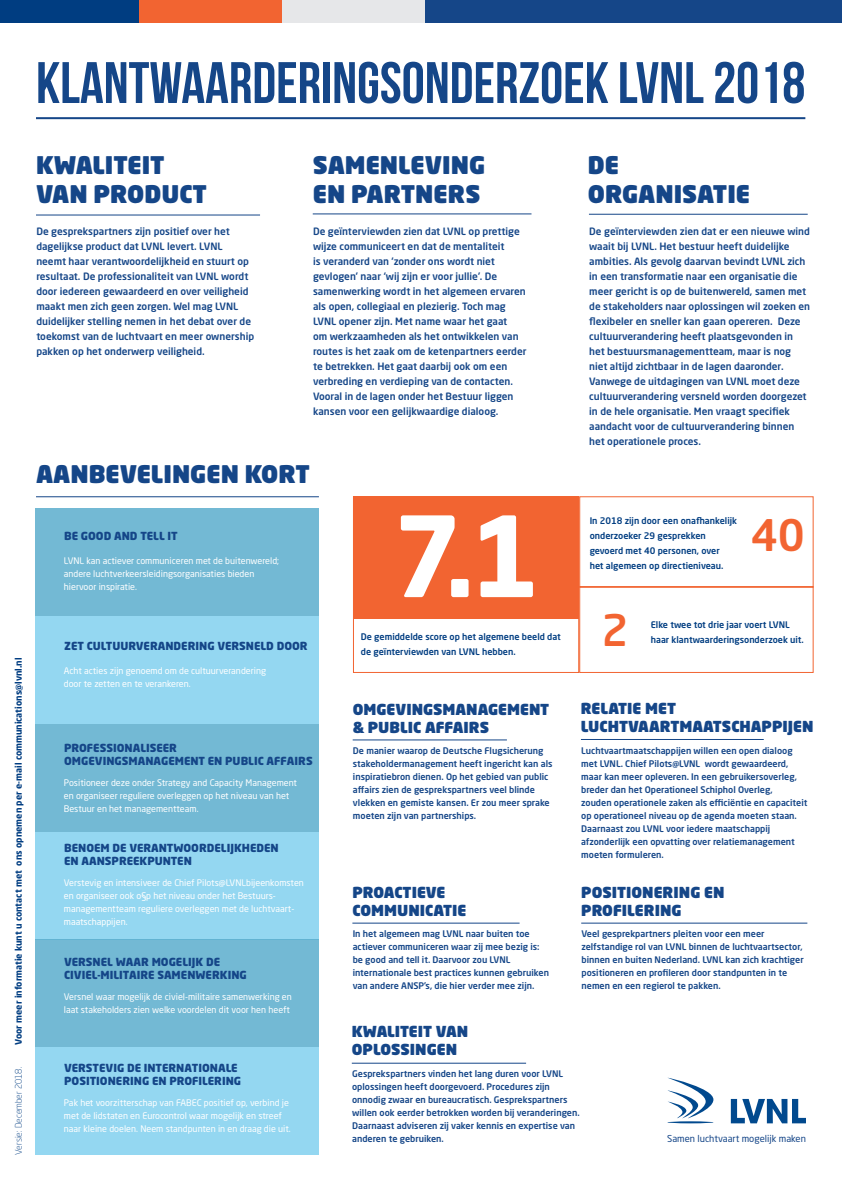
<style>
.page{position:relative;width:842px;height:1191px;background:#fff}
.page>*{position:absolute;margin:0;border:0;box-sizing:border-box;transform-origin:0 0}
.t1{font:700 110px "Neo Sans Pro";color:#fff}
.t2{font:700 58.4px "Bebas Neue";color:#154688}
.t3{font:500 43px "Neo Sans Pro";color:#f26431}
.Paragraph_Style_10{font:900 24px/28.8px "Neo Sans Pro";color:#154688}
.Paragraph_Style_9{font:900 24px "Neo Sans Pro";color:#154688}
.Paragraph_Style_9-2{font:900 15px/18px "Neo Sans Pro";color:#154688}
.Paragraph_Style_13{font:900 11px/13.2px "Neo Sans Pro";color:#154688}
.Paragraph_Style_4{font:500 10px/15px "Neo Sans Pro";color:#154688}
.Paragraph_Style_3{font:500 10px/15px "Neo Sans Pro";color:#154688}
.t4{font:9.4px "Neo Sans Pro";color:#154688}
.Paragraph_Style_8{font:500 9px/13px "Neo Sans Pro";color:#154688}
.Paragraph_Style_11{font:9px/13px "Neo Sans Pro";color:#fff}
.Paragraph_Style_3-2{font:500 9px/13px "Neo Sans Pro";color:#154688}
.Paragraph_Style_12{font:500 9px/15px "Neo Sans Pro";color:#003d81}
.Paragraph_Style_1{font:700 9px "Neo Sans Pro";color:#003d81}
.Paragraph_Style_6{font:500 9px/15px "Neo Sans Pro";color:#003d81}
.Paragraph_Style_1-2{font:300 9px "Neo Sans Pro";color:#003d81}
</style>
<div class="page">
<div style="left:0;top:0;width:140px;height:23px;background:#003d81"></div>
<div style="left:424px;top:0;width:418px;height:23px;background:#154688"></div>
<div style="left:140px;top:0;width:142px;height:23px;background:#f26431"></div>
<div style="left:282px;top:0;width:142px;height:23px;background:#e6e7e9"></div>
<div style="left:35px;top:508px;width:284px;height:108px;background:#73b9d4"></div>
<hr style="left:36px;top:117px;width:769px;height:2px;background:#154688">
<hr style="left:36px;top:214px;width:224px;height:1px;background:#154688">
<hr style="left:313px;top:213px;width:218px;height:1px;background:#154688">
<hr style="left:581px;top:923px;width:226px;height:1px;background:#154688">
<hr style="left:352px;top:923px;width:168px;height:1px;background:#154688">
<hr style="left:353px;top:739px;width:154px;height:1px;background:#154688">
<hr style="left:581px;top:739px;width:183px;height:1px;background:#154688">
<hr style="left:589px;top:214px;width:219px;height:1px;background:#154688">
<hr style="left:352px;top:1063px;width:174px;height:1px;background:#154688">
<div style="left:35px;top:616px;width:284px;height:108px;background:#94d7f1"></div>
<div style="left:35px;top:724px;width:284px;height:107px;background:#73b9d4"></div>
<div style="left:35px;top:831px;width:284px;height:108px;background:#94d7f1"></div>
<div style="left:353px;top:496px;width:226px;height:177px;border:1px solid #f26431"></div>
<div style="left:35px;top:939px;width:284px;height:108px;background:#73b9d4"></div>
<div style="left:35px;top:1047px;width:284px;height:108px;background:#94d7f1"></div>
<svg style="left:668px;top:1077px;width:45px;height:41px"></svg>
<hr style="left:667px;top:1121px;width:47px;height:2px;background:#01498e;border-radius:50%">
<svg style="left:731px;top:1099px;width:75px;height:24px"></svg>
<hr style="left:36px;top:496px;width:283px;height:1px;background:#154688">
<div style="left:353px;top:497px;width:226px;height:122px;background:#f26431"></div>
<div style="left:579px;top:496px;width:235px;height:92px;border:1px solid #f26431"></div>
<div style="left:579px;top:586px;width:235px;height:87px;border:1px solid #f26431"></div>
<p class="t2" style="left:36px;top:51px;width:771px">KLANTWAARDERINGSONDERZOEK LVNL 2018</p>
<p class="Paragraph_Style_10" style="left:36px;top:150px;width:172px">KWALITEIT<br>VAN PRODUCT</p>
<p class="Paragraph_Style_3" style="left:36px;top:223px;width:219px">De gesprekspartners zijn positief over het dagelijkse product dat LVNL levert. LVNL neemt haar verantwoordelijkheid en stuurt op resultaat. De professionaliteit van LVNL wordt door iedereen gewaardeerd en over veiligheid maakt men zich geen zorgen. Wel mag LVNL duidelijker stelling nemen in het debat over de toekomst van de luchtvaart en meer ownership pakken op het onderwerp veiligheid.</p>
<p class="Paragraph_Style_10" style="left:313px;top:150px;width:174px">SAMENLEVING<br>EN PARTNERS</p>
<p class="Paragraph_Style_4" style="left:313px;top:223px;width:215px">De geïnterviewden zien dat LVNL op prettige wijze communiceert en dat de mentaliteit<br>is veranderd van ‘zonder ons wordt niet gevlogen’ naar ‘wij zijn er voor jullie’. De samenwerking wordt in het algemeen ervaren als open, collegiaal en plezierig. Toch mag LVNL opener zijn. Met name waar het gaat<br>om werkzaamheden als het ontwikkelen van routes is het zaak om de ketenpartners eerder te betrekken. Het gaat daarbij ook om een verbreding en verdieping van de contacten.<br>Vooral in de lagen onder het Bestuur liggen kansen voor een gelijkwaardige dialoog.</p>
<p class="Paragraph_Style_9" style="left:36px;top:458px;width:275px">AANBEVELINGEN KORT</p>
<p class="Paragraph_Style_10" style="left:588px;top:150px;width:33px">DE</p>
<p class="Paragraph_Style_10" style="left:588px;top:179px;width:164px">ORGANISATIE</p>
<p class="Paragraph_Style_4" style="left:589px;top:223px;width:222px">De geïnterviewden zien dat er een nieuwe wind waait bij LVNL. Het bestuur heeft duidelijke ambities. Als gevolg daarvan bevindt LVNL zich in een transformatie naar een organisatie die meer gericht is op de buitenwereld, samen met de stakeholders naar oplossingen wil zoeken en flexibeler en sneller kan gaan opereren. Deze cultuurverandering heeft plaatsgevonden in het bestuursmanagementteam, maar is nog niet altijd zichtbaar in de lagen daaronder.<br>Vanwege de uitdagingen van LVNL moet deze cultuurverandering versneld worden doorgezet in de hele organisatie. Men vraagt specifiek aandacht voor de cultuurverandering binnen het operationele proces.</p>
<p class="Paragraph_Style_1" style="left:13px;top:1045px;width:389px;rotate:-90deg">Voor meer informatie kunt u contact met ons opnemen per e-mail communications@lvnl.nl</p>
<p class="Paragraph_Style_1-2" style="left:13px;top:1155px;width:90px;rotate:-90deg">Versie: December 2018.</p>
<p class="Paragraph_Style_13" style="left:64px;top:529px;width:115px">BE GOOD AND TELL IT</p>
<p class="Paragraph_Style_11" style="left:64px;top:554px;width:217px">LVNL kan actiever communiceren met de buitenwereld; andere luchtverkeersleidingsorganisaties bieden hiervoor inspiratie.</p>
<p class="Paragraph_Style_13" style="left:64px;top:638px;width:245px">ZET CULTUURVERANDERING VERSNELD DOOR</p>
<p class="Paragraph_Style_11" style="left:64px;top:664px;width:204px">Acht acties zijn genoemd om de cultuurverandering door te zetten en te verankeren.</p>
<p class="Paragraph_Style_13" style="left:64px;top:741px;width:250px">PROFESSIONALISEER<br>OMGEVINGSMANAGEMENT EN PUBLIC AFFAIRS</p>
<p class="Paragraph_Style_11" style="left:64px;top:776px;width:235px">Positioneer deze onder Strategy and Capacity Management en organiseer reguliere overleggen op het niveau van het<br>Bestuur en het managementteam.</p>
<p class="Paragraph_Style_13" style="left:64px;top:840px;width:216px">BENOEM DE VERANTWOORDELIJKHEDEN<br>EN AANSPREEKPUNTEN</p>
<p class="Paragraph_Style_11" style="left:64px;top:876px;width:242px">Verstevig en intensiveer de Chief Pilots@LVNLbijeenkomsten en organiseer ook o§p het niveau onder het Bestuurs&shy;managementteam reguliere overleggen met de luchtvaart&shy;maatschappijen.</p>
<p class="Paragraph_Style_13" style="left:64px;top:955px;width:184px">VERSNEL WAAR MOGELIJK DE<br>CIVIEL-MILITAIRE SAMENWERKING</p>
<p class="Paragraph_Style_11" style="left:64px;top:990px;width:229px">Versnel waar mogelijk de civiel-militaire samenwerking en laat stakeholders zien welke voordelen dit voor hen heeft</p>
<p class="Paragraph_Style_13" style="left:64px;top:1061px;width:179px">VERSTEVIG DE INTERNATIONALE<br>POSITIONERING EN PROFILERING</p>
<p class="Paragraph_Style_11" style="left:64px;top:1096px;width:228px">Pak het voorzitterschap van FABEC positief op, verbind je met de lidstaten en Eurocontrol waar mogelijk en streef naar kleine doelen. Neem standpunten in en draag die uit.</p>
<p class="t1" style="left:392px;top:486px;width:150px">7.1</p>
<p class="Paragraph_Style_12" style="left:590px;top:513px;width:149px">In 2018 zijn door een onafhankelijk onderzoeker 29 gesprekken</p>
<p class="Paragraph_Style_12" style="left:590px;top:543px;width:135px">gevoerd met 40 personen, over het algemeen op directieniveau.</p>
<p class="t3" style="left:751px;top:508px;width:56px">40</p>
<p class="Paragraph_Style_6" style="left:361px;top:628px;width:201px">De gemiddelde score op het algemene beeld dat de geïnterviewden van LVNL hebben.</p>
<p class="Paragraph_Style_9-2" style="left:353px;top:700px;width:198px">OMGEVINGSMANAGEMENT &amp; PUBLIC AFFAIRS</p>
<p class="Paragraph_Style_8" style="left:353px;top:743px;width:201px">De manier waarop de Deutsche Flugsicherung stakeholdermanagement heeft ingericht kan als inspiratiebron dienen. Op het gebied van public affairs zien de gesprekspartners veel blinde vlekken en gemiste kansen. Er zou meer sprake moeten zijn van partnerships.</p>
<p class="Paragraph_Style_9-2" style="left:352px;top:883px;width:116px">PROACTIEVE<br>COMMUNICATIE</p>
<p class="Paragraph_Style_8" style="left:353px;top:927px;width:198px">In het algemeen mag LVNL naar buiten toe actiever communiceren waar zij mee bezig is: be good and tell it. Daarvoor zou LVNL internationale best practices kunnen gebruiken</p>
<p class="Paragraph_Style_8" style="left:353px;top:979px;width:183px">van andere ANSP’s, die hier verder mee zijn.</p>
<p class="t3" style="left:601px;top:602px;width:29px">2</p>
<p class="Paragraph_Style_12" style="left:651px;top:617px;width:155px">Elke twee tot drie jaar voert LVNL haar klantwaarderingsonderzoek uit.</p>
<p class="Paragraph_Style_9-2" style="left:581px;top:699px;width:234px">RELATIE MET<br>LUCHTVAARTMAATSCHAPPIJEN</p>
<p class="Paragraph_Style_3-2" style="left:581px;top:743px;width:228px">Luchtvaartmaatschappijen willen een open dialoog met LVNL. Chief Pilots@LVNL wordt gewaardeerd, maar kan meer opleveren. In een gebruikersoverleg, breder dan het Operationeel Schiphol Overleg,<br>zouden operationele zaken als efficiëntie en capaciteit op operationeel niveau op de agenda moeten staan.<br>Daarnaast zou LVNL voor iedere maatschappij afzonderlijk een opvatting over relatiemanagement moeten formuleren.</p>
<p class="Paragraph_Style_9-2" style="left:581px;top:882px;width:145px">POSITIONERING EN<br>PROFILERING</p>
<p class="Paragraph_Style_8" style="left:581px;top:927px;width:224px">Veel gesprekpartners pleiten voor een meer zelfstandige rol van LVNL binnen de luchtvaartsector, binnen en buiten Nederland. LVNL kan zich krachtiger positioneren en profileren door standpunten in te nemen en een regierol te pakken.</p>
<p class="Paragraph_Style_9-2" style="left:352px;top:1021px;width:118px">KWALITEIT VAN<br>OPLOSSINGEN</p>
<p class="Paragraph_Style_8" style="left:352px;top:1067px;width:229px">Gesprekspartners vinden het lang duren voor LVNL oplossingen heeft doorgevoerd. Procedures zijn onnodig zwaar en bureaucratisch. Gesprekspartners willen ook eerder betrokken worden bij veranderingen.<br>Daarnaast adviseren zij vaker kennis en expertise van anderen te gebruiken.</p>
<p class="t4" style="left:667px;top:1132px;width:140px">Samen luchtvaart mogelijk maken</p>
</div>
